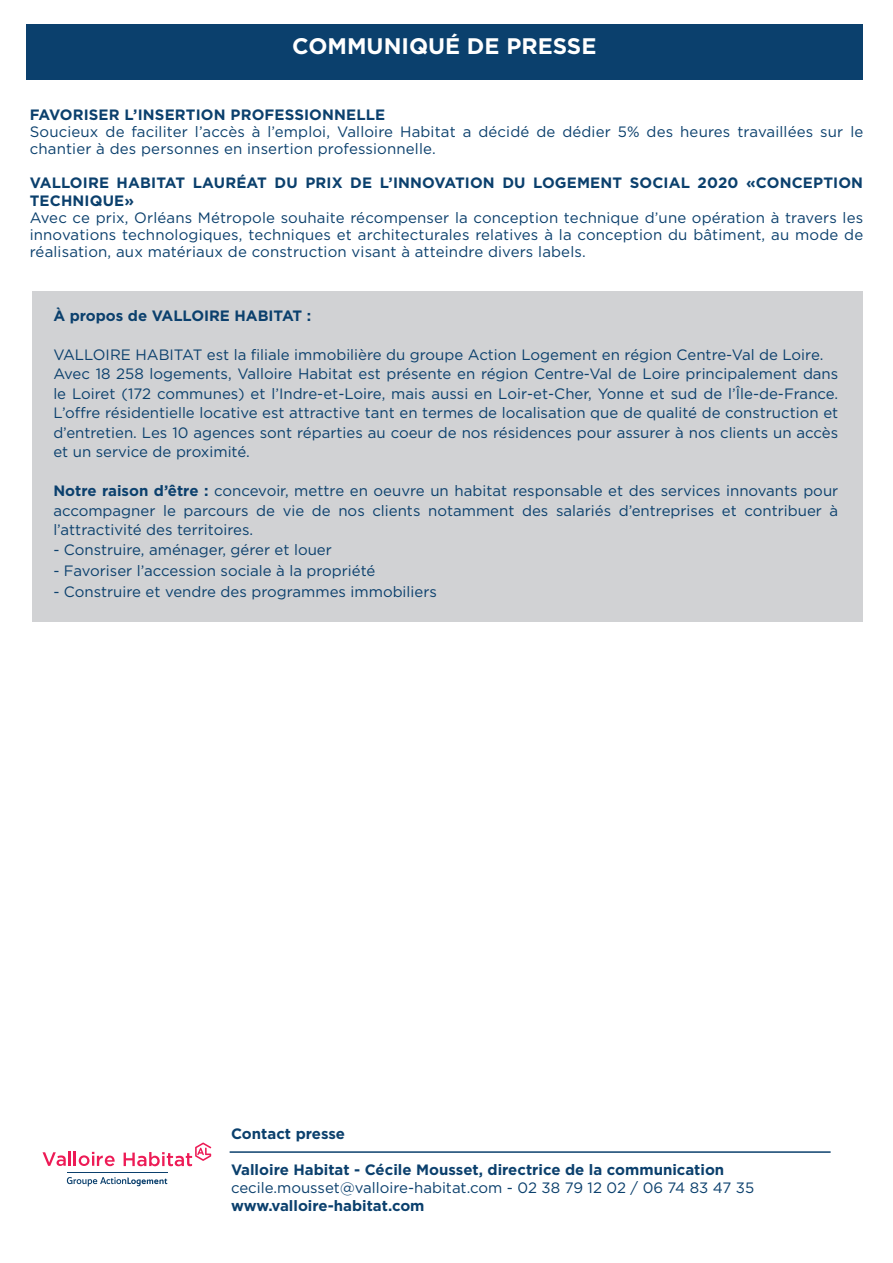
<style>
.page{position:relative;width:893px;height:1263px;background:#fff}
.page>*{position:absolute;margin:0;border:0;box-sizing:border-box;transform-origin:0 0}
.t1{font:700 22.5px "Gotham";color:#fff}
.t2{font:15px/19.5px "Gotham";color:#0b406d;text-align:justify}
.t3{font:700 15px/17.1px "Gotham";color:#0b406d}
.s1{font-weight:700}
</style>
<div class="page">
<div style="left:26px;top:24px;width:836px;height:56px;background:#0b406d"></div>
<svg style="left:67px;top:1177px;width:100px;height:9px"></svg>
<hr style="left:67px;top:1172px;width:101px;height:1px;background:#0b406d">
<svg style="left:43px;top:1152px;width:72px;height:14px"></svg>
<svg style="left:124px;top:1142px;width:87px;height:24px"></svg>
<hr style="left:230px;top:1151px;width:601px;height:2px;background:#0b406d">
<div style="left:33px;top:291px;width:830px;height:331px;background:#d1d2d4"></div>
<p class="t1" style="left:292px;top:31px;width:306px">COMMUNIQUÉ DE PRESSE</p>
<p class="t3" style="left:30px;top:106px;width:357px">FAVORISER L’INSERTION PROFESSIONNELLE</p>
<p class="t2" style="left:30px;top:123px;width:835px;line-height:17.1px">Soucieux de faciliter l’accès à l’emploi, Valloire Habitat a décidé de dédier 5% des heures travaillées sur le chantier à des personnes en insertion professionnelle.</p>
<p class="t3" style="left:30px;top:174px;width:835px">VALLOIRE HABITAT LAURÉAT DU PRIX DE L’INNOVATION DU LOGEMENT SOCIAL 2020 «CONCEPTION<br>TECHNIQUE»</p>
<p class="t2" style="left:30px;top:208px;width:835px;line-height:17.1px">Avec ce prix, Orléans Métropole souhaite récompenser la conception technique d’une opération à travers les innovations technologiques, techniques et architecturales relatives à la conception du bâtiment, au mode de réalisation, aux matériaux de construction visant à atteindre divers labels.</p>
<p class="t3" style="left:53px;top:307px;width:259px">À propos de VALLOIRE HABITAT :</p>
<p class="t2" style="left:53px;top:344px;width:771px">VALLOIRE HABITAT est la filiale immobilière du groupe Action Logement en région Centre-Val de Loire.</p>
<p class="t2" style="left:53px;top:364px;width:786px">Avec 18 258 logements, Valloire Habitat est présente en région Centre-Val de Loire principalement dans le Loiret (172 communes) et l’Indre-et-Loire, mais aussi en Loir-et-Cher, Yonne et sud de l’Île-de-France.<br>L’offre résidentielle locative est attractive tant en termes de localisation que de qualité de construction et d’entretien. Les 10 agences sont réparties au coeur de nos résidences pour assurer à nos clients un accès et un service de proximité.</p>
<p class="t2" style="left:53px;top:481px;width:786px"><span class="s1">Notre raison d’être :</span> concevoir, mettre en oeuvre un habitat responsable et des services innovants pour accompagner le parcours de vie de nos clients notamment des salariés d’entreprises et contribuer à l’attractivité des territoires.</p>
<p class="t2" style="left:53px;top:539px;width:280px">- Construire, aménager, gérer et louer</p>
<p class="t2" style="left:53px;top:560px;width:324px">- Favoriser l’accession sociale à la propriété</p>
<p class="t2" style="left:53px;top:581px;width:385px">- Construire et vendre des programmes immobiliers</p>
<p class="t3" style="left:231px;top:1125px;width:116px">Contact presse</p>
<p class="t3" style="left:231px;top:1161px;width:495px">Valloire Habitat - Cécile Mousset, directrice de la communication</p>
<p class="t2" style="left:231px;top:1177px;width:525px">cecile.mousset@valloire-habitat.com - 02 38 79 12 02 / 06 74 83 47 35</p>
<p class="t3" style="left:231px;top:1197px;width:195px">www.valloire-habitat.com</p>
</div>
